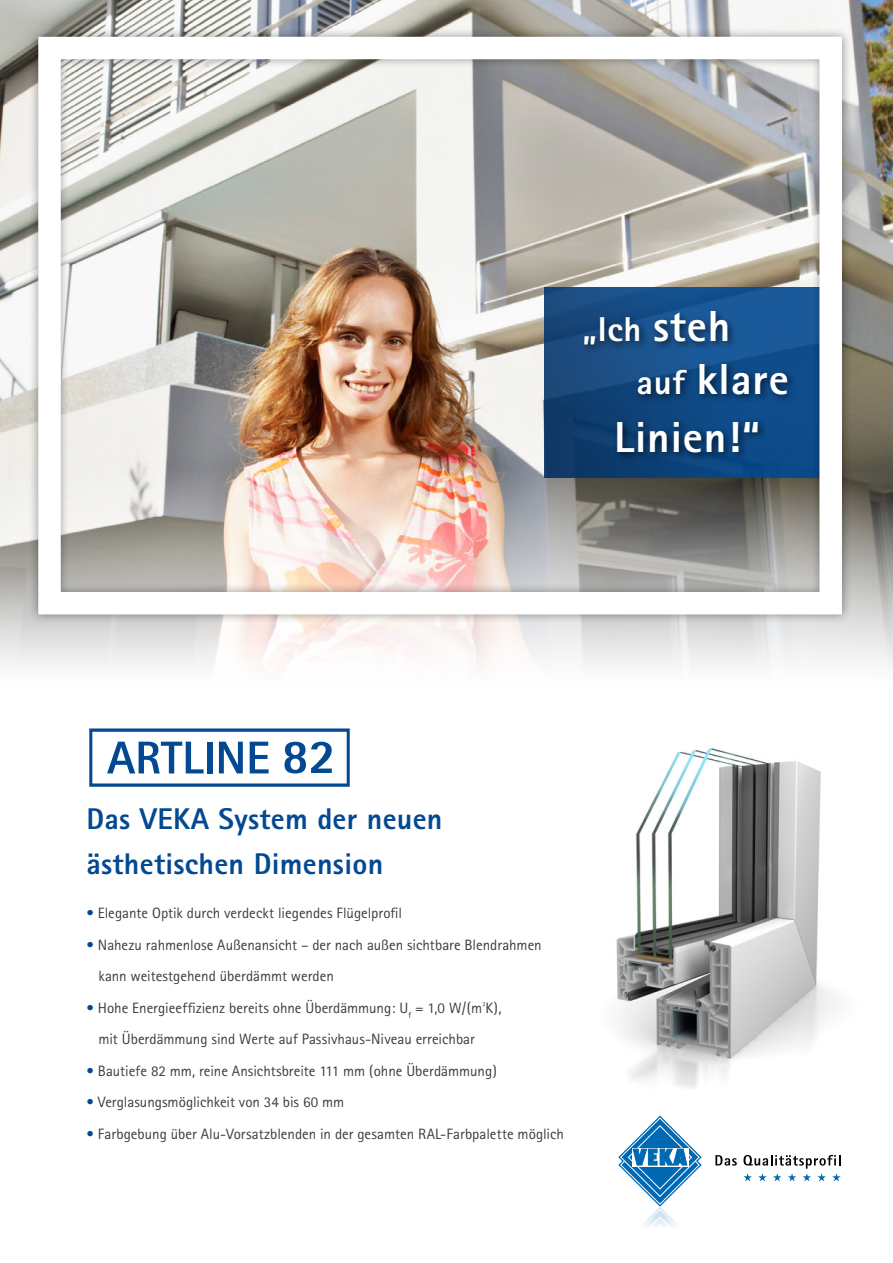
<style>
.page{position:relative;width:893px;height:1263px;background:#fff}
.page>*{position:absolute;margin:0;border:0;box-sizing:border-box;transform-origin:0 0}
.t1{font:800 43.5px/58.7px "Rotis Sans Serif";letter-spacing:.02em;color:#fff}
.t2{font:800 34.5px "Rotis Sans Serif";color:#fff}
.t3{font:800 30px/45px "Rotis Sans Serif";letter-spacing:.01em;color:#034991}
.t4{font:15px/31.5px "Rotis Sans Serif";color:#3c3c3b}
.s1{font-size:43.5px}
.s2{font-size:34.5px}
.s3{color:#034991}
</style>
<div class="page">
<img style="left:616px;top:747px;width:220px;height:341px">
<img style="left:0;top:0;width:893px;height:667px">
<svg style="left:89px;top:728px;width:261px;height:59px"></svg>
<svg style="left:715px;top:1155px;width:22px;height:10px"></svg>
<svg style="left:743px;top:1155px;width:98px;height:26px"></svg>
<svg style="left:618px;top:1115px;width:84px;height:111px"></svg>
<div style="left:29px;top:27px;width:823px;height:597px;background:#000;opacity:.4"></div>
<h2 class="t2" style="left:582px;top:308px;width:150px">„Ich <span class="s1">steh</span></h2>
<h1 class="t1" style="left:614px;top:349px;width:176px;text-indent:22px"><span class="s2">auf</span> klare<br>Linien!“</h1>
<h3 class="t3" style="left:86px;top:795px;width:358px">Das VEKA System der neuen ästhetischen Dimension</h3>
<p class="t4" style="left:86px;top:897px;width:317px"><span class="s3">•</span> Elegante Optik durch verdeckt liegendes Flügelprofil</p>
<p class="t4" style="left:98px;top:929px;width:445px;text-indent:-12px"><span class="s3">•</span> Nahezu rahmenlose Außenansicht – der nach außen sichtbare Blendrahmen kann weitestgehend überdämmt werden</p>
<p class="t4" style="left:98px;top:992px;width:405px;text-indent:-12px"><span class="s3">•</span> Hohe Energieeffizienz bereits ohne Überdämmung: U<sub>f</sub> = 1,0 W/(m<sup>²</sup>K), mit Überdämmung sind Werte auf Passivhaus-Niveau erreichbar</p>
<p class="t4" style="left:86px;top:1055px;width:412px"><span class="s3">•</span> Bautiefe 82 mm, reine Ansichtsbreite 111 mm (ohne Überdämmung)</p>
<p class="t4" style="left:86px;top:1086px;width:259px"><span class="s3">•</span> Verglasungsmöglichkeit von 34 bis 60 mm</p>
<p class="t4" style="left:86px;top:1118px;width:479px"><span class="s3">•</span> Farbgebung über Alu-Vorsatzblenden in der gesamten RAL-Farbpalette möglich</p>
</div>
